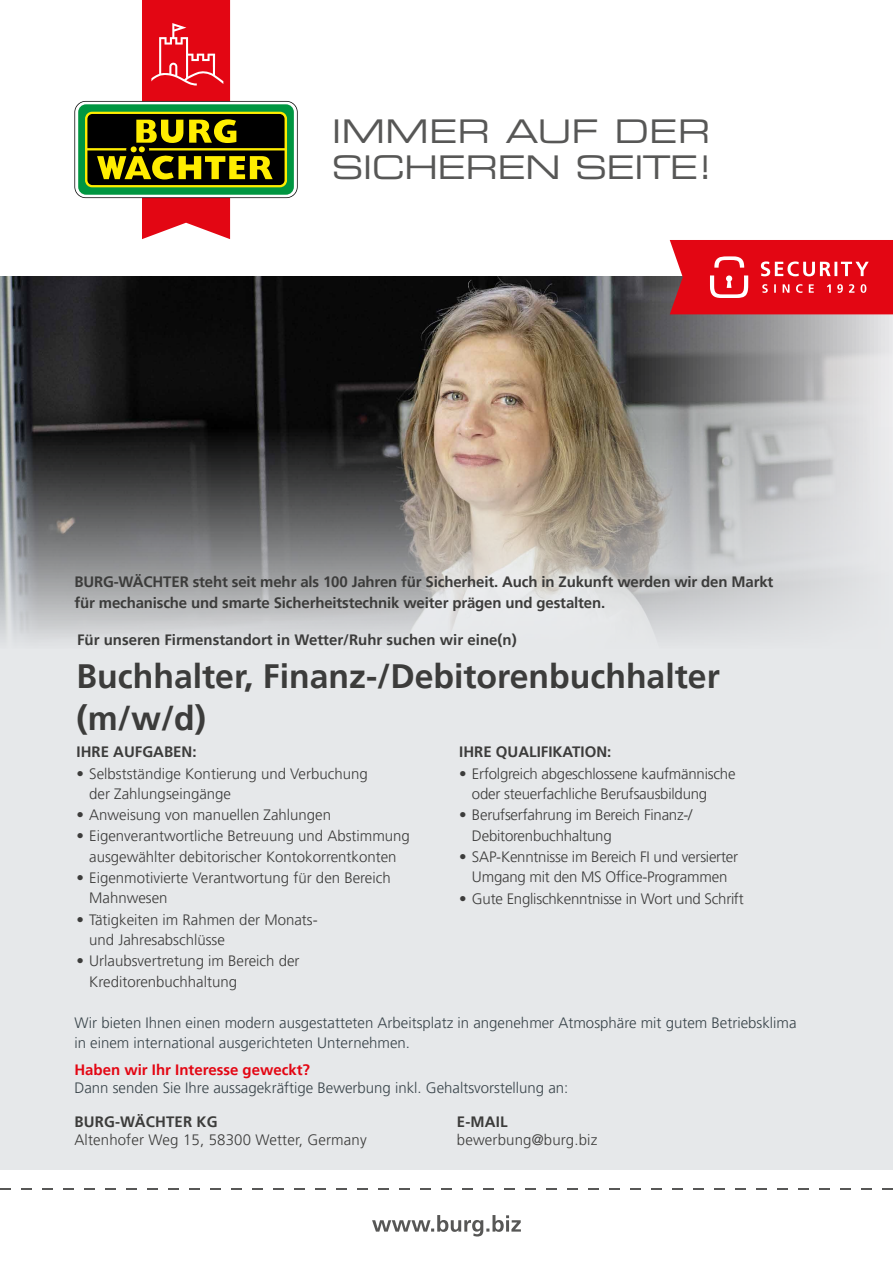
<style>
.page{position:relative;width:893px;height:1263px;background:#fff}
.page>*{position:absolute;margin:0;border:0;box-sizing:border-box;transform-origin:0 0}
.t1{font:700 33.75px/42.6px "Frutiger LT Pro";color:#3c3c3b}
.t2{font:32.7px/35.8px "Eurostile LT Std Ex 2";letter-spacing:-.02em;color:#575756}
.t3{font:300 15px/20.4px "Frutiger LT Pro";color:#3c3c3b}
.t4{font:700 15px/21px "Frutiger LT Pro";letter-spacing:-.01em;color:#3c3c3b}
.t5{font:300 15px/20.4px "Frutiger LT Pro";color:#39444a}
.t6{font:700 15px "Frutiger LT Pro";color:#e30613}
.t7{font:700 15px "Frutiger LT Pro";letter-spacing:.01em;color:#3c3c3b}
</style>
<div class="page">
<div style="left:0;top:276px;width:893px;height:893px;background:#e6e8ea"></div>
<img style="left:0;top:276px;width:893px;height:364px">
<svg style="left:74px;top:0;width:224px;height:239px"></svg>
<svg style="left:372px;top:1215px;width:149px;height:21px"></svg>
<svg style="left:670px;top:240px;width:223px;height:74px;background:#e31d29"></svg>
<h2 class="t2" style="left:332px;top:113px;width:383px">IMMER AUF DER<br>SICHEREN SEITE!</h2>
<p class="t4" style="left:74px;top:572px;width:700px">BURG-WÄCHTER steht seit mehr als 100 Jahren für Sicherheit. Auch in Zukunft werden wir den Markt für mechanische und smarte Sicherheitstechnik weiter prägen und gestalten.</p>
<p class="t4" style="left:77px;top:629px;width:441px">Für unseren Firmenstandort in Wetter/Ruhr suchen wir eine(n)</p>
<h1 class="t1" style="left:77px;top:654px;width:645px">Buchhalter, Finanz-/Debitorenbuchhalter (m/w/d)</h1>
<p class="t4" style="left:77px;top:742px;width:122px">IHRE AUFGABEN:</p>
<p class="t3" style="left:89px;top:763px;width:280px;text-indent:-13px">• Selbstständige Kontierung und Verbuchung der Zahlungseingänge</p>
<p class="t3" style="left:77px;top:805px;width:256px">• Anweisung von manuellen Zahlungen</p>
<p class="t3" style="left:77px;top:826px;width:335px;text-align:center">• Eigenverantwortliche Betreuung und Abstimmung ausgewählter debitorischer Kontokorrentkonten</p>
<p class="t3" style="left:89px;top:868px;width:303px;text-indent:-13px">• Eigenmotivierte Verantwortung für den Bereich<br>Mahnwesen</p>
<p class="t3" style="left:89px;top:909px;width:230px;text-indent:-13px">• Tätigkeiten im Rahmen der Monats&shy;und Jahresabschlüsse</p>
<p class="t3" style="left:89px;top:951px;width:212px;text-indent:-13px">• Urlaubsvertretung im Bereich der<br>Kreditorenbuchhaltung</p>
<p class="t4" style="left:459px;top:742px;width:154px">IHRE QUALIFIKATION:</p>
<p class="t3" style="left:472px;top:763px;width:265px;text-indent:-13px">• Erfolgreich abgeschlossene kaufmännische oder steuerfachliche Berufsausbildung</p>
<p class="t3" style="left:472px;top:805px;width:222px;text-indent:-13px">• Berufserfahrung im Bereich Finanz-/<br>Debitorenbuchhaltung</p>
<p class="t3" style="left:459px;top:847px;width:280px;text-align:center">• SAP-Kenntnisse im Bereich FI und versierter<br>Umgang mit den MS Office-Programmen</p>
<p class="t3" style="left:459px;top:888px;width:286px">• Gute Englischkenntnisse in Wort und Schrift</p>
<p class="t5" style="left:74px;top:1012px;width:724px">Wir bieten Ihnen einen modern ausgestatteten Arbeitsplatz in angenehmer Atmosphäre mit gutem Betriebsklima in einem international ausgerichteten Unternehmen.</p>
<p class="t6" style="left:74px;top:1060px;width:237px">Haben wir Ihr Interesse geweckt?</p>
<p class="t5" style="left:74px;top:1077px;width:496px">Dann senden Sie Ihre aussagekräftige Bewerbung inkl. Gehaltsvorstellung an:</p>
<p class="t7" style="left:74px;top:1113px;width:145px">BURG-WÄCHTER KG</p>
<p class="t3" style="left:74px;top:1130px;width:294px">Altenhofer Weg 15, 58300 Wetter, Germany</p>
<p class="t4" style="left:457px;top:1111px;width:52px">E-MAIL</p>
<p class="t3" style="left:457px;top:1130px;width:142px">bewerbung@burg.biz</p>
</div>
